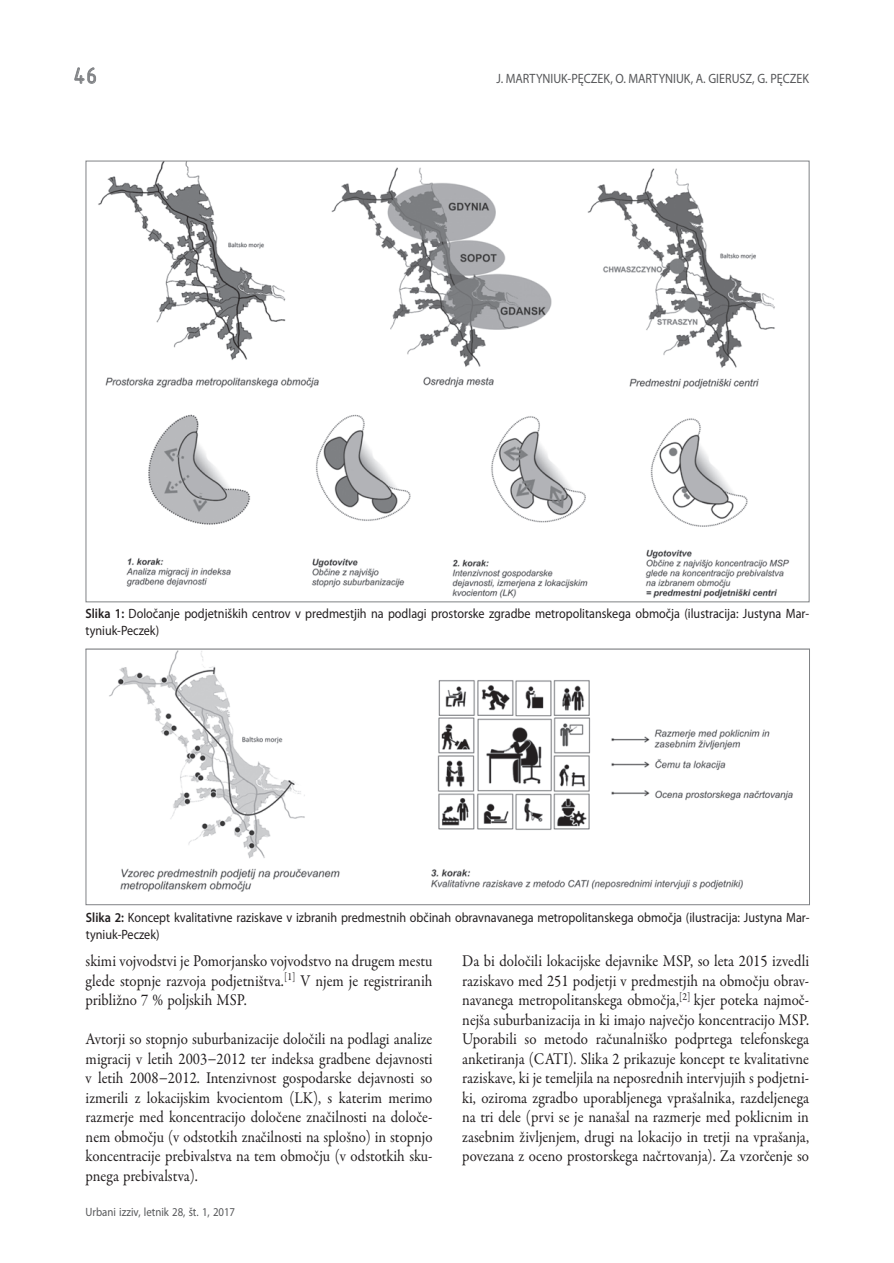
<style>
.page{position:relative;width:894px;height:1263px;background:#fff}
.page>*{position:absolute;margin:0;border:0;box-sizing:border-box;transform-origin:0 0}
.t1{font:24px "ISOCTEUR";color:#808285}
.t2{font:16.5px/19.5px "Garamond Premr Pro";color:#231f20;text-align:justify;scale:.9 1}
.t3{font:13.5px/16.5px "Myriad Pro";color:#231f20;scale:.9 1}
.t4{font:13.5px "Myriad Pro";color:#57585a;scale:.9 1}
.t5{font:12px "Myriad Pro";color:#57585a;scale:.9 1}
.s1{font-weight:600}
</style>
<div class="page">
<svg style="left:74px;top:67px;width:22px;height:17px"></svg>
<img style="left:98px;top:163px;width:692px;height:436px">
<img style="left:109px;top:650px;width:684px;height:242px">
<div style="left:86px;top:648px;width:723px;height:257px;border:1px solid #808285"></div>
<h1 class="t1" style="left:71px;top:60px;width:31px">46</h1>
<p class="t4" style="left:496px;top:71px;width:349px">J. MARTYNIUK-PĘCZEK, O. MARTYNIUK, A. GIERUSZ, G. PĘCZEK</p>
<p class="t3" style="left:86px;top:606px;width:805px"><span class="s1">Slika 1:</span> Določanje podjetniških centrov v predmestjih na podlagi prostorske zgradbe metropolitanskega območja (ilustracija: Justyna Mar&shy;tyniuk-Peczek)</p>
<p class="t3" style="left:86px;top:909px;width:805px"><span class="s1">Slika 2:</span> Koncept kvalitativne raziskave v izbranih predmestnih občinah obravnavanega metropolitanskega območja (ilustracija: Justyna Mar&shy;tyniuk-Peczek)</p>
<p class="t2" style="left:86px;top:951px;width:387px">skimi vojvodstvi je Pomorjansko vojvodstvo na drugem mestu glede stopnje razvoja podjetništva.<sup>[1]</sup> V njem je registriranih približno 7 % poljskih MSP.</p>
<p class="t2" style="left:86px;top:1029px;width:387px">Avtorji so stopnjo suburbanizacije določili na podlagi analize migracij v letih 2003−2012 ter indeksa gradbene dejavnosti v letih 2008−2012. Intenzivnost gospodarske dejavnosti so izmerili z lokacijskim kvocientom (LK), s katerim merimo razmerje med koncentracijo določene značilnosti na določe&shy;nem območju (v odstotkih značilnosti na splošno) in stopnjo koncentracije prebivalstva na tem območju (v odstotkih sku&shy;pnega prebivalstva).</p>
<p class="t2" style="left:462px;top:951px;width:387px">Da bi določili lokacijske dejavnike MSP, so leta 2015 izvedli raziskavo med 251 podjetji v predmestjih na območju obrav&shy;navanega metropolitanskega območja,<sup>[2]</sup> kjer poteka najmoč&shy;nejša suburbanizacija in ki imajo največjo koncentracijo MSP.<br>Uporabili so metodo računalniško podprtega telefonskega anketiranja (CATI). Slika 2 prikazuje koncept te kvalitativne raziskave, ki je temeljila na neposrednih intervjujih s podjetni&shy;ki, oziroma zgradbo uporabljenega vprašalnika, razdeljenega na tri dele (prvi se je nanašal na razmerje med poklicnim in zasebnim življenjem, drugi na lokacijo in tretji na vprašanja, povezana z oceno prostorskega načrtovanja). Za vzorčenje so</p>
<p class="t5" style="left:86px;top:1205px;width:168px">Urbani izziv, letnik 28, št. 1, 2017</p>
</div>
